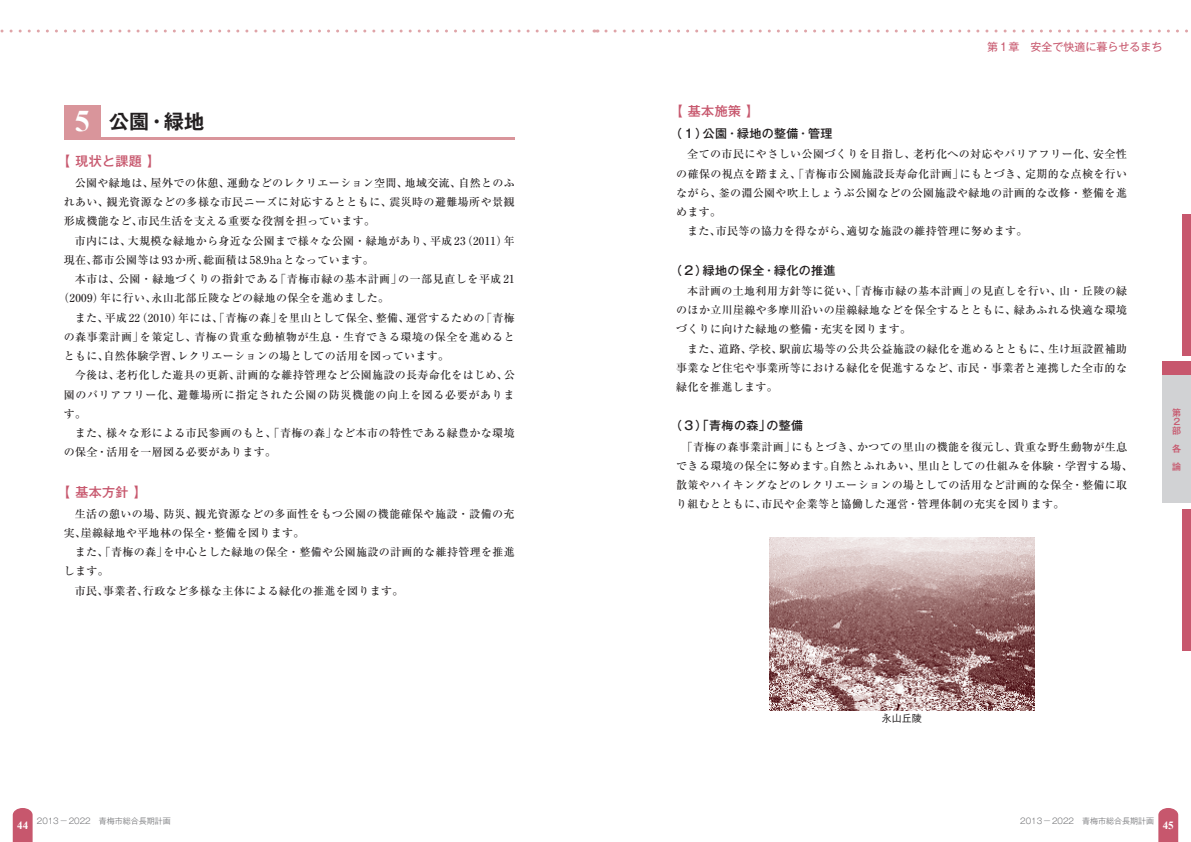
<style>
.page{position:relative;width:1191px;height:842px;background:#fff}
.page>*{position:absolute;margin:0;border:0;box-sizing:border-box;transform-origin:0 0}
.t1{font:700 20px "Gothic MB101 Pr 6 N De";color:#231f20}
.t2{font:500 13px "Gothic MB101 Pr 6 N";letter-spacing:.03em;color:#c7576d}
.t3{font:500 12px "Gothic MB101 Pr 6 N";letter-spacing:.03em;color:#231f20}
.t4{font:500 11px/19.2px "Ryumin Pr 6 N";letter-spacing:.03em;color:#231f20;text-align:justify}
.t5{font:500 11px/19.2px "Ryumin Pr 6 N";letter-spacing:.05em;color:#231f20}
.t6{font:11px "Gothic MB101 Pr 6 N";color:#c7576d}
.t7{font:500 10px "Gothic BBB Pro";color:#231f20}
.t8{font:500 9px/9px "Gothic MB101 Pr 6 N";color:#c7576d;text-align:justify}
.t9{font:300 8px "Gothic MB101 Pr 6 N";color:#6c6d70}
.s1{font-family:"Times New Roman";font-size:30px;color:#fff}
.s2{font-family:"Times New Roman";font-weight:700;font-size:11px;color:#fff}
</style>
<div class="page">
<svg style="left:13px;top:808px;width:20px;height:34px"></svg>
<svg style="left:1158px;top:808px;width:20px;height:34px"></svg>
<div style="left:1162px;top:361px;width:29px;height:15px;background:#c7576d"></div>
<div style="left:1182px;top:509px;width:9px;height:142px;background:#c7576d"></div>
<div style="left:1162px;top:376px;width:29px;height:127px;background:#d1d2d4"></div>
<div style="left:1182px;top:214px;width:9px;height:142px;background:#c7576d"></div>
<svg style="left:0;top:30px;width:598px;height:3px"></svg>
<svg style="left:606px;top:30px;width:582px;height:3px"></svg>
<div style="left:64px;top:105px;width:37px;height:32px;background:#d9959b"></div>
<hr style="left:64px;top:137px;width:450px;height:3px;background:#d9959b">
<img style="left:769px;top:538px;width:265px;height:173px">
<p class="t6" style="left:987px;top:37px;width:177px">第1章　安全で快適に暮らせるまち</p>
<h1 class="t1" style="left:75px;top:105px;width:131px"><span class="s1">5</span> 公園・緑地</h1>
<p class="t2" style="left:670px;top:101px;width:91px">【基本施策】</p>
<p class="t3" style="left:670px;top:124px;width:164px">（１）公園・緑地の整備・管理</p>
<p class="t4" style="left:687px;top:144px;width:441px">全ての市民にやさしい公園づくりを目指し、老朽化への対応やバリアフリー化、安全性</p>
<p class="t4" style="left:676px;top:163px;width:452px">の確保の視点を踏まえ、「青梅市公園施設長寿命化計画」にもとづき、定期的な点検を行い</p>
<p class="t4" style="left:676px;top:183px;width:452px">ながら、釜の淵公園や吹上しょうぶ公園などの公園施設や緑地の計画的な改修・整備を進</p>
<p class="t4" style="left:676px;top:202px;width:46px">めます。</p>
<p class="t4" style="left:687px;top:221px;width:341px">また、市民等の協力を得ながら、適切な施設の維持管理に努めます。</p>
<p class="t3" style="left:670px;top:260px;width:167px">（２）緑地の保全・緑化の推進</p>
<p class="t4" style="left:676px;top:281px;width:452px;text-indent:11px">本計画の土地利用方針等に従い、「青梅市緑の基本計画」の見直しを行い、山・丘陵の緑のほか立川崖線や多摩川沿いの崖線緑地などを保全するとともに、緑あふれる快適な環境づくりに向けた緑地の整備・充実を図ります。</p>
<p class="t4" style="left:676px;top:338px;width:452px;text-indent:11px">また、道路、学校、駅前広場等の公共公益施設の緑化を進めるとともに、生け垣設置補助事業など住宅や事業所等における緑化を促進するなど、市民・事業者と連携した全市的な緑化を推進します。</p>
<p class="t3" style="left:670px;top:416px;width:134px">（３）「青梅の森」の整備</p>
<p class="t4" style="left:676px;top:436px;width:458px;text-align:left;text-indent:6px">「青梅の森事業計画」にもとづき、かつての里山の機能を復元し、貴重な野生動物が生息できる環境の保全に努めます。自然とふれあい、里山としての仕組みを体験・学習する場、散策やハイキングなどのレクリエーションの場としての活用など計画的な保全・整備に取り組むとともに、市民や企業等と協働した運営・管理体制の充実を図ります。</p>
<p class="t2" style="left:57px;top:150px;width:104px">【現状と課題】</p>
<p class="t4" style="left:64px;top:173px;width:452px;text-indent:11px">公園や緑地は、屋外での休憩、運動などのレクリエーション空間、地域交流、自然とのふれあい、観光資源などの多様な市民ニーズに対応するとともに、震災時の避難場所や景観形成機能など、市民生活を支える重要な役割を担っています。</p>
<p class="t4" style="left:64px;top:230px;width:452px;text-indent:11px">市内には、大規模な緑地から身近な公園まで様々な公園・緑地があり、平成23（2011）年現在、都市公園等は93か所、総面積は58.9haとなっています。</p>
<p class="t5" style="left:58px;top:269px;width:458px;text-indent:16px">本市は、公園・緑地づくりの指針である「青梅市緑の基本計画」の一部見直しを平成21（2009）年に行い、永山北部丘陵などの緑地の保全を進めました。</p>
<p class="t4" style="left:64px;top:307px;width:452px;text-indent:11px">また、平成22（2010）年には、「青梅の森」を里山として保全、整備、運営するための「青梅の森事業計画」を策定し、青梅の貴重な動植物が生息・生育できる環境の保全を進めるとともに、自然体験学習、レクリエーションの場としての活用を図っています。</p>
<p class="t4" style="left:64px;top:365px;width:452px;text-indent:11px">今後は、老朽化した遊具の更新、計画的な維持管理など公園施設の長寿命化をはじめ、公園のバリアフリー化、避難場所に指定された公園の防災機能の向上を図る必要があります。</p>
<p class="t4" style="left:64px;top:423px;width:452px;text-indent:11px">また、様々な形による市民参画のもと、「青梅の森」など本市の特性である緑豊かな環境の保全・活用を一層図る必要があります。</p>
<p class="t2" style="left:57px;top:481px;width:91px">【基本方針】</p>
<p class="t4" style="left:64px;top:503px;width:452px;text-indent:11px">生活の憩いの場、防災、観光資源などの多面性をもつ公園の機能確保や施設・設備の充実、崖線緑地や平地林の保全・整備を図ります。</p>
<p class="t4" style="left:75px;top:542px;width:441px">また、「青梅の森」を中心とした緑地の保全・整備や公園施設の計画的な維持管理を推進</p>
<p class="t4" style="left:64px;top:561px;width:46px">します。</p>
<p class="t4" style="left:75px;top:580px;width:330px">市民、事業者、行政など多様な主体による緑化の推進を図ります。</p>
<p class="t8" style="left:1172px;top:407px;width:10px">第2部</p>
<p class="t8" style="left:1172px;top:439px;width:10px;line-height:18px">各論</p>
<p class="t7" style="left:881px;top:711px;width:41px">永山丘陵</p>
<p class="t9" style="left:17px;top:814px;width:155px"><span class="s2">44</span> 2013－2022　青梅市総合長期計画</p>
<p class="t9" style="left:1020px;top:814px;width:155px">2013－2022　青梅市総合長期計画 <span class="s2">45</span></p>
</div>
